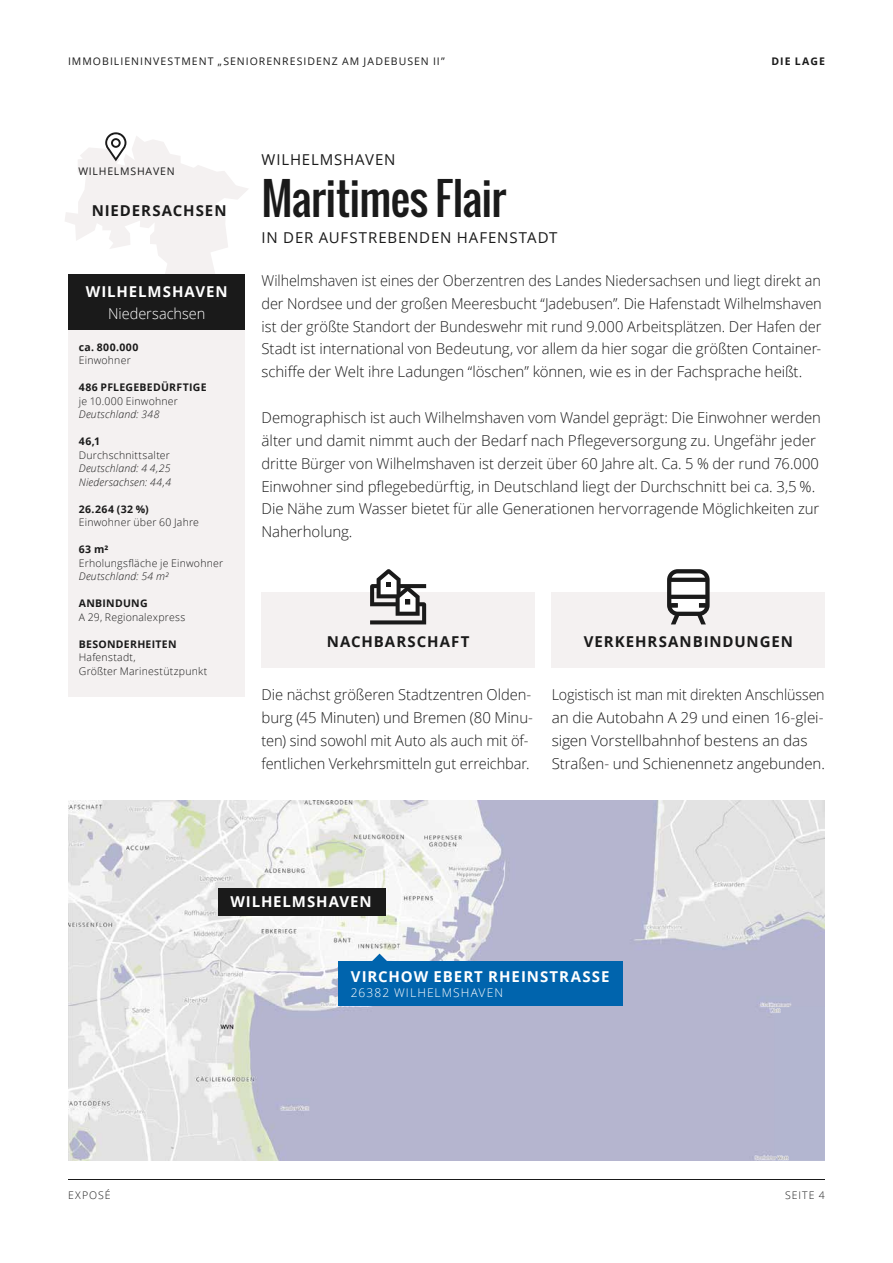
<style>
.page{position:relative;width:893px;height:1263px;background:#fff}
.page>*{position:absolute;margin:0;border:0;box-sizing:border-box;transform-origin:0 0}
.t1{font:43.5px "Oswald";letter-spacing:-.015em;color:#1a1a1a}
.t2{font:300 15px/22.8px "Open Sans";letter-spacing:-.005em;color:#1a1a1a}
.t3{font:300 15px/22.8px "Open Sans";letter-spacing:-.005em;color:#1a1a1a;text-align:justify;scale:.96 1}
.t4{font:300 15px/22.8px "Open Sans";letter-spacing:-.005em;color:#1a1a1a;scale:.95 1}
.t5{font:700 15px "Open Sans";letter-spacing:.065em;color:#fff}
.t6{font:700 15px "Open Sans";letter-spacing:.065em;color:#1a1a1a}
.t7{font:15px "Open Sans";letter-spacing:.055em;color:#1a1a1a}
.t8{font:300 15px "Open Sans";letter-spacing:-.005em;color:#fff}
.t9{font:300 12px "Open Sans";letter-spacing:.09em;color:#fff}
.t10{font:300 10.5px/13.5px "Open Sans";letter-spacing:.02em;color:#1a1a1a}
.t11{font:700 10.5px "Open Sans";letter-spacing:.03em;color:#1a1a1a}
.t12{font:italic 300 10.5px/13.5px "Open Sans";letter-spacing:.02em;color:#1a1a1a}
.t13{font:10.5px "Open Sans";letter-spacing:.095em;color:#1a1a1a}
.t14{font:10.5px "Open Sans";letter-spacing:.075em;color:#1a1a1a}
</style>
<div class="page">
<hr style="left:68px;top:1178px;width:757px;height:1px;background:#1a1a1a">
<div style="left:552px;top:592px;width:273px;height:76px;background:#f4f1f1"></div>
<div style="left:261px;top:592px;width:274px;height:76px;background:#f4f1f1"></div>
<div style="left:68px;top:330px;width:176px;height:366px;background:#f4f1f1"></div>
<div style="left:68px;top:274px;width:176px;height:56px;background:#1a1a1a"></div>
<svg style="left:370px;top:569px;width:56px;height:55px"></svg>
<svg style="left:667px;top:569px;width:43px;height:55px"></svg>
<svg style="left:65px;top:132px;width:183px;height:164px"></svg>
<img style="left:68px;top:801px;width:757px;height:360px">
<div style="left:218px;top:888px;width:168px;height:27px;background:#1a1a1a"></div>
<div style="left:338px;top:961px;width:285px;height:45px;background:#0064ad"></div>
<svg style="left:372px;top:954px;width:15px;height:7px"></svg>
<p class="t13" style="left:68px;top:54px;width:378px">IMMOBILIENINVESTMENT „SENIORENRESIDENZ AM JADEBUSEN II”</p>
<p class="t11" style="left:771px;top:54px;width:55px">DIE LAGE</p>
<p class="t14" style="left:78px;top:164px;width:98px">WILHELMSHAVEN</p>
<p class="t6" style="left:92px;top:200px;width:136px">NIEDERSACHSEN</p>
<p class="t5" style="left:86px;top:281px;width:143px">WILHELMSHAVEN</p>
<p class="t8" style="left:108px;top:304px;width:99px">Niedersachsen</p>
<p class="t11" style="left:79px;top:340px;width:61px">ca. 800.000</p>
<p class="t10" style="left:79px;top:353px;width:53px">Einwohner</p>
<p class="t11" style="left:79px;top:380px;width:129px">486 PFLEGEBEDÜRFTIGE</p>
<p class="t10" style="left:79px;top:394px;width:101px">je 10.000 Einwohner</p>
<p class="t12" style="left:79px;top:407px;width:82px">Deutschland: 348</p>
<p class="t11" style="left:79px;top:434px;width:23px">46,1</p>
<p class="t10" style="left:79px;top:448px;width:93px">Durchschnittsalter</p>
<p class="t12" style="left:79px;top:461px;width:94px">Deutschland: 4 4,25<br>Niedersachsen: 44,4</p>
<p class="t11" style="left:79px;top:502px;width:71px">26.264 (32 %)</p>
<p class="t10" style="left:79px;top:515px;width:122px">Einwohner über 60 Jahre</p>
<p class="t11" style="left:79px;top:542px;width:31px">63 m²</p>
<p class="t10" style="left:79px;top:556px;width:146px">Erholungsfläche je Einwohner</p>
<p class="t12" style="left:79px;top:569px;width:91px">Deutschland: 54 m²</p>
<p class="t11" style="left:79px;top:596px;width:70px">ANBINDUNG</p>
<p class="t10" style="left:79px;top:610px;width:108px">A 29, Regionalexpress</p>
<p class="t11" style="left:79px;top:637px;width:99px">BESONDERHEITEN</p>
<p class="t10" style="left:79px;top:650px;width:130px">Hafenstadt,<br>Größter Marinestützpunkt</p>
<p class="t7" style="left:261px;top:149px;width:135px">WILHELMSHAVEN</p>
<h1 class="t1" style="left:261px;top:166px;width:246px">Maritimes Flair</h1>
<p class="t7" style="left:261px;top:227px;width:298px">IN DER AUFSTREBENDEN HAFENSTADT</p>
<p class="t3" style="left:261px;top:269px;width:585px">Wilhelmshaven ist eines der Oberzentren des Landes Niedersachsen und liegt direkt an der Nordsee und der großen Meeresbucht “Jadebusen”. Die Hafenstadt Wilhelmshaven ist der größte Standort der Bundeswehr mit rund 9.000 Arbeitsplätzen. Der Hafen der Stadt ist international von Bedeutung, vor allem da hier sogar die größten Container - schiffe der Welt ihre Ladungen “löschen” können, wie es in der Fachsprache heißt.</p>
<p class="t2" style="left:261px;top:406px;width:561px">Demographisch ist auch Wilhelmshaven vom Wandel geprägt: Die Einwohner werden älter und damit nimmt auch der Bedarf nach Pflegeversorgung zu. Ungefähr jeder dritte Bürger von Wilhelmshaven ist derzeit über 60 Jahre alt. Ca. 5 % der rund 76.000<br>Einwohner sind pflegebedürftig, in Deutschland liegt der Durchschnitt bei ca. 3,5 %.<br>Die Nähe zum Wasser bietet für alle Generationen hervorragende Möglichkeiten zur Naherholung.</p>
<p class="t6" style="left:327px;top:630px;width:144px">NACHBARSCHAFT</p>
<p class="t6" style="left:584px;top:630px;width:211px">VERKEHRSANBINDUNGEN</p>
<p class="t2" style="left:261px;top:683px;width:273px">Die nächst größeren Stadtzentren Olden&shy;burg (45 Minuten) und Bremen (80 Minu - ten) sind sowohl mit Auto als auch mit öf - fentlichen Verkehrsmitteln gut erreichbar.</p>
<p class="t4" style="left:552px;top:683px;width:289px">Logistisch ist man mit direkten Anschlüssen an die Autobahn A 29 und einen 16-glei&shy;sigen Vorstellbahnhof bestens an das Straßen- und Schienennetz angebunden.</p>
<p class="t5" style="left:230px;top:891px;width:143px">WILHELMSHAVEN</p>
<p class="t10" style="left:68px;top:1188px;width:44px">EXPOSÉ</p>
<p class="t5" style="left:351px;top:966px;width:260px">VIRCHOW EBERT RHEINSTRASSE</p>
<p class="t9" style="left:351px;top:984px;width:154px">26382 WILHELMSHAVEN</p>
<p class="t10" style="left:785px;top:1188px;width:41px">SEITE 4</p>
</div>
